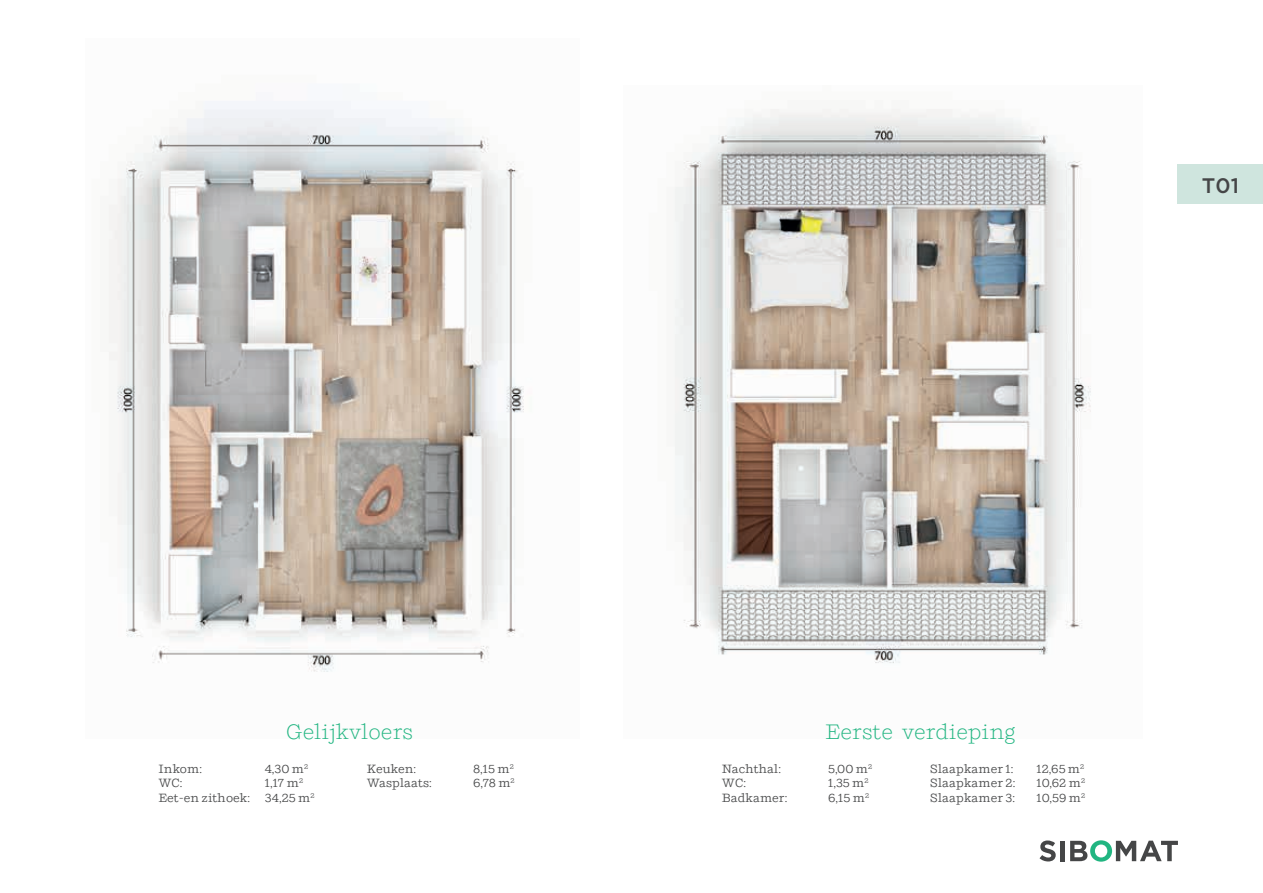
<style>
.page{position:relative;width:1263px;height:893px;background:#fff}
.page>*{position:absolute;margin:0;border:0;box-sizing:border-box;transform-origin:0 0}
.t1{font:300 21px "Shift";color:#21b581}
.t2{font:500 21px "Gotham";color:#454647}
.t3{font:12px/14.4px "Shift";color:#454647}
.t4{font:12px "Shift";letter-spacing:-.02em;color:#454647}
</style>
<div class="page">
<img style="left:675px;top:109px;width:416px;height:554px">
<img style="left:109px;top:101px;width:415px;height:571px">
<div style="left:1178px;top:164px;width:85px;height:40px;background:#cfe5de"></div>
<svg style="left:1039px;top:840px;width:17px;height:21px"></svg>
<div style="left:1060px;top:841px;width:5px;height:20px;background:#454647"></div>
<svg style="left:1070px;top:840px;width:108px;height:22px"></svg>
<h1 class="t2" style="left:1202px;top:171px;width:39px">T01</h1>
<h1 class="t1" style="left:286px;top:719px;width:128px">Gelijkvloers</h1>
<h1 class="t1" style="left:825px;top:719px;width:192px">Eerste verdieping</h1>
<p class="t3" style="left:158px;top:761px;width:45px">Inkom:</p>
<p class="t3" style="left:265px;top:761px;width:45px">4,30 m<sup>2</sup></p>
<p class="t3" style="left:158px;top:776px;width:26px">WC:</p>
<p class="t3" style="left:158px;top:776px;width:158px;text-indent:106px">1,17 m<sup>2<br></sup>Eet-en zithoek: 34,25 m<sup>2</sup></p>
<p class="t3" style="left:367px;top:761px;width:51px">Keuken:</p>
<p class="t3" style="left:473px;top:761px;width:42px">8,15 m<sup>2</sup></p>
<p class="t3" style="left:367px;top:776px;width:67px">Wasplaats:</p>
<p class="t3" style="left:473px;top:776px;width:43px">6,78 m<sup>2</sup></p>
<p class="t4" style="left:722px;top:761px;width:61px">Nachthal:</p>
<p class="t3" style="left:828px;top:761px;width:46px">5,00 m<sup>2</sup></p>
<p class="t3" style="left:722px;top:776px;width:26px">WC:</p>
<p class="t3" style="left:828px;top:776px;width:42px">1,35 m<sup>2</sup></p>
<p class="t3" style="left:722px;top:790px;width:67px">Badkamer:</p>
<p class="t3" style="left:828px;top:790px;width:42px">6,15 m<sup>2</sup></p>
<p class="t3" style="left:930px;top:761px;width:85px">Slaapkamer 1:</p>
<p class="t3" style="left:1036px;top:761px;width:49px">12,65 m<sup>2</sup></p>
<p class="t3" style="left:930px;top:776px;width:87px">Slaapkamer 2:</p>
<p class="t3" style="left:1036px;top:776px;width:50px">10,62 m<sup>2</sup></p>
<p class="t3" style="left:930px;top:790px;width:86px">Slaapkamer 3:</p>
<p class="t3" style="left:1036px;top:790px;width:50px">10,59 m<sup>2</sup></p>
</div>
